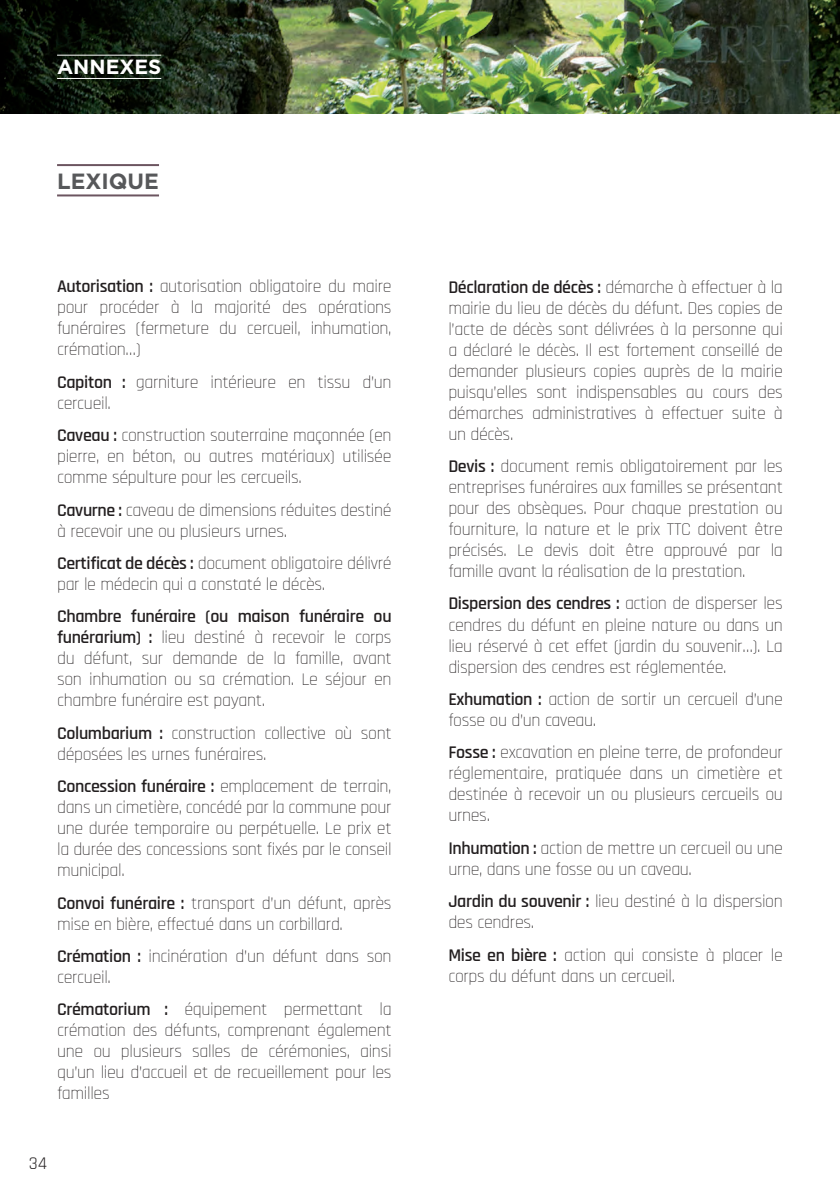
<style>
.page{position:relative;width:840px;height:1195px;background:#fff}
.page>*{position:absolute;margin:0;border:0;box-sizing:border-box;transform-origin:0 0}
.t1{font:700 22px "Gotham";color:#57585a}
.t2{font:700 20.4px "Gotham";color:#fff}
.t3{font:300 18px/21px "Rajdhani";letter-spacing:-.02em;color:#231f20}
.t4{font:18px "Rajdhani";color:#231f20}
.s1{font-weight:600}
</style>
<div class="page">
<img style="left:0;top:0;width:840px;height:114px">
<hr style="left:57px;top:55px;width:104px;height:1px;background:#fff">
<hr style="left:57px;top:78px;width:104px;height:1px;background:#fff">
<hr style="left:57px;top:164px;width:102px;height:2px;background:#6c5560">
<hr style="left:57px;top:194px;width:102px;height:2px;background:#6c5560">
<p class="t2" style="left:57px;top:55px;width:106px">ANNEXES</p>
<p class="t1" style="left:57px;top:168px;width:103px">LEXIQUE</p>
<p class="t3" style="left:57px;top:276px;width:336px;text-align:justify"><span class="s1">Autorisation :</span> autorisation obligatoire du maire pour procéder à la majorité des opérations funéraires (fermeture du cercueil, inhumation, crémation…)</p>
<p class="t3" style="left:57px;top:372px;width:336px"><span class="s1">Capiton :</span> garniture intérieure en tissu d’un cercueil.</p>
<p class="t3" style="left:57px;top:425px;width:336px;text-align:justify"><span class="s1">Caveau :</span> construction souterraine maçonnée (en pierre, en béton, ou autres matériaux) utilisée comme sépulture pour les cercueils.</p>
<p class="t3" style="left:57px;top:500px;width:336px"><span class="s1">Cavurne :</span> caveau de dimensions réduites destiné à recevoir une ou plusieurs urnes.</p>
<p class="t3" style="left:57px;top:553px;width:336px"><span class="s1">Certificat de décès :</span> document obligatoire délivré par le médecin qui a constaté le décès.</p>
<p class="t3" style="left:57px;top:606px;width:336px;text-align:justify"><span class="s1">Chambre funéraire (ou maison funéraire ou funérarium) :</span> lieu destiné à recevoir le corps du défunt, sur demande de la famille, avant son inhumation ou sa crémation. Le séjour en chambre funéraire est payant.</p>
<p class="t3" style="left:57px;top:723px;width:336px"><span class="s1">Columbarium :</span> construction collective où sont déposées les urnes funéraires.</p>
<p class="t3" style="left:57px;top:776px;width:336px;text-align:justify"><span class="s1">Concession funéraire :</span> emplacement de terrain, dans un cimetière, concédé par la commune pour une durée temporaire ou perpétuelle. Le prix et la durée des concessions sont fixés par le conseil municipal.</p>
<p class="t3" style="left:57px;top:892px;width:336px"><span class="s1">Convoi funéraire :</span> transport d’un défunt, après mise en bière, effectué dans un corbillard.</p>
<p class="t3" style="left:57px;top:946px;width:336px"><span class="s1">Crémation :</span> incinération d’un défunt dans son cercueil.</p>
<p class="t3" style="left:57px;top:999px;width:336px;text-align:justify"><span class="s1">Crématorium :</span> équipement permettant la crémation des défunts, comprenant également une ou plusieurs salles de cérémonies, ainsi qu’un lieu d’accueil et de recueillement pour les familles</p>
<p class="t4" style="left:29px;top:1152px;width:20px">34</p>
<p class="t3" style="left:448px;top:277px;width:336px;text-align:justify"><span class="s1">Déclaration de décès :</span> démarche à effectuer à la mairie du lieu de décès du défunt. Des copies de l’acte de décès sont délivrées à la personne qui a déclaré le décès. Il est fortement conseillé de demander plusieurs copies auprès de la mairie puisqu’elles sont indispensables au cours des démarches administratives à effectuer suite à un décès.</p>
<p class="t3" style="left:448px;top:456px;width:336px;text-align:justify"><span class="s1">Devis :</span> document remis obligatoirement par les entreprises funéraires aux familles se présentant pour des obsèques. Pour chaque prestation ou fourniture, la nature et le prix TTC doivent être précisés. Le devis doit être approuvé par la famille avant la réalisation de la prestation.</p>
<p class="t3" style="left:448px;top:593px;width:336px;text-align:justify"><span class="s1">Dispersion des cendres :</span> action de disperser les cendres du défunt en pleine nature ou dans un lieu réservé à cet effet (jardin du souvenir…). La dispersion des cendres est réglementée.</p>
<p class="t3" style="left:448px;top:689px;width:336px"><span class="s1">Exhumation :</span> action de sortir un cercueil d’une fosse ou d’un caveau.</p>
<p class="t3" style="left:448px;top:742px;width:336px;text-align:justify"><span class="s1">Fosse :</span> excavation en pleine terre, de profondeur réglementaire, pratiquée dans un cimetière et destinée à recevoir un ou plusieurs cercueils ou urnes.</p>
<p class="t3" style="left:448px;top:838px;width:336px"><span class="s1">Inhumation :</span> action de mettre un cercueil ou une urne, dans une fosse ou un caveau.</p>
<p class="t3" style="left:448px;top:891px;width:336px"><span class="s1">Jardin du souvenir :</span> lieu destiné à la dispersion des cendres.</p>
<p class="t3" style="left:448px;top:944px;width:336px"><span class="s1">Mise en bière :</span> action qui consiste à placer le corps du défunt dans un cercueil.</p>
</div>
